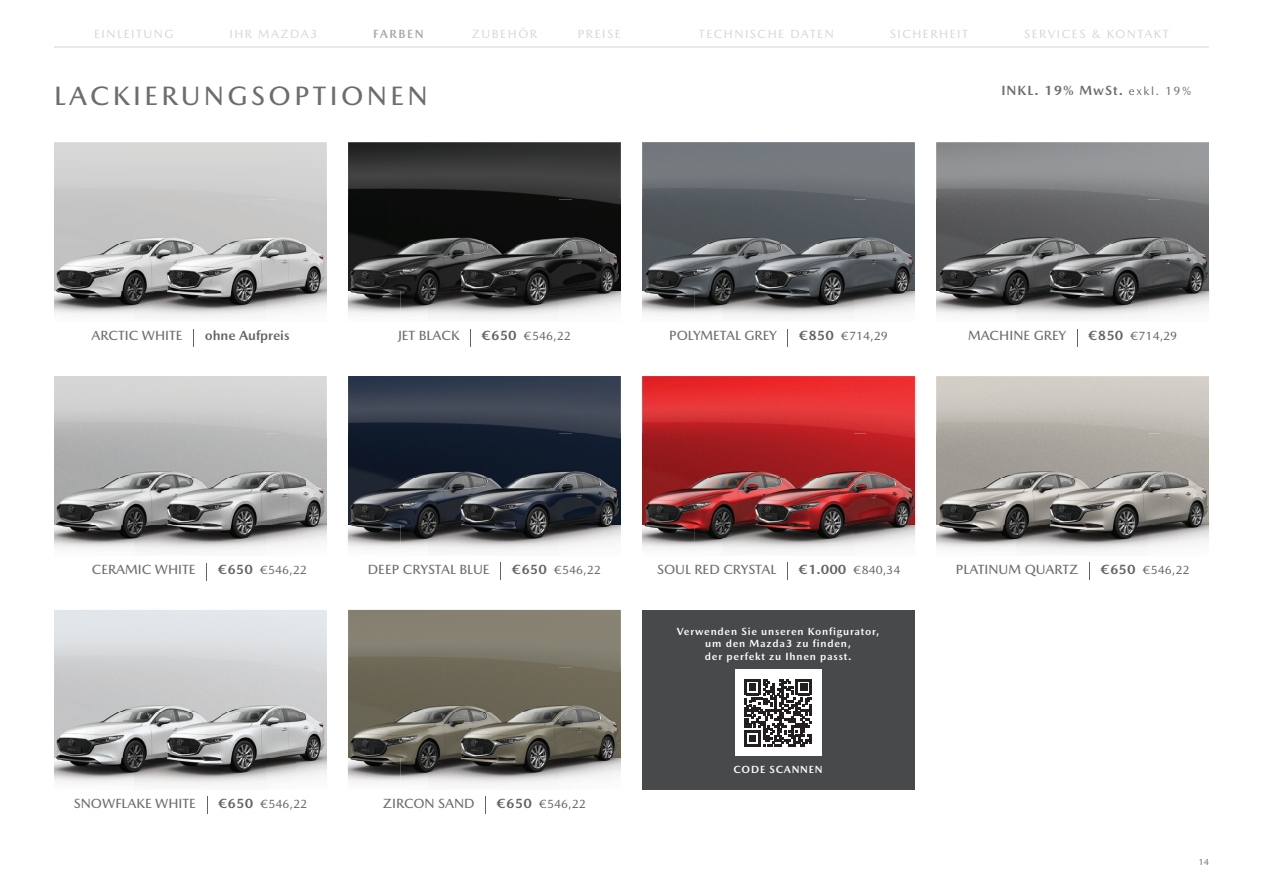
<style>
.page{position:relative;width:1263px;height:893px;background:#fff}
.page>*{position:absolute;margin:0;border:0;box-sizing:border-box;transform-origin:0 0}
.t1{font:500 27px "Mazda Type Cyrillic";letter-spacing:.125em;color:#6c6d70}
.t2{font:500 13.5px "Mazda Type Cyrillic";color:#6c6d70}
.t3{font:700 13.5px "Mazda Type Cyrillic";letter-spacing:.075em;color:#6c6d70}
.t4{font:700 13.5px "Mazda Type Cyrillic";color:#636366}
.t5{font:12px "Mazda Type Cyrillic";color:#636366}
.t6{font:12px "Mazda Type Cyrillic";letter-spacing:.125em;color:#d4d5d4}
.t7{font:700 12px "Mazda Type Cyrillic";letter-spacing:.125em;color:#a8a9ad}
.t8{font:700 10.5px/12.6px "Mazda Type Cyrillic";letter-spacing:.075em;color:#fff;text-align:center}
.t9{font:9px "Mazda Type Cyrillic";color:#6c6d70}
.s1{font-weight:400;font-size:12px}
.s2{font-weight:700;font-size:13.5px}
</style>
<div class="page">
<img style="left:642px;top:142px;width:273px;height:57px">
<img style="left:642px;top:376px;width:273px;height:57px">
<img style="left:936px;top:142px;width:273px;height:57px">
<img style="left:348px;top:142px;width:273px;height:57px">
<img style="left:54px;top:290px;width:80px;height:25px">
<img style="left:54px;top:199px;width:211px;height:91px">
<img style="left:348px;top:290px;width:53px;height:25px">
<img style="left:401px;top:290px;width:27px;height:24px">
<img style="left:348px;top:199px;width:80px;height:91px">
<img style="left:936px;top:290px;width:80px;height:25px">
<img style="left:936px;top:199px;width:211px;height:91px">
<img style="left:642px;top:290px;width:53px;height:25px">
<img style="left:695px;top:290px;width:27px;height:24px">
<img style="left:642px;top:199px;width:211px;height:91px">
<img style="left:936px;top:524px;width:80px;height:25px">
<img style="left:936px;top:433px;width:211px;height:91px">
<img style="left:642px;top:524px;width:53px;height:25px">
<img style="left:695px;top:524px;width:27px;height:24px">
<img style="left:642px;top:433px;width:80px;height:91px">
<img style="left:134px;top:290px;width:162px;height:27px">
<img style="left:296px;top:290px;width:31px;height:20px">
<img style="left:134px;top:199px;width:48px;height:1px">
<img style="left:182px;top:199px;width:49px;height:1px">
<img style="left:230px;top:199px;width:97px;height:46px">
<img style="left:265px;top:245px;width:62px;height:45px">
<img style="left:559px;top:245px;width:62px;height:67px">
<img style="left:559px;top:199px;width:62px;height:46px">
<img style="left:428px;top:199px;width:131px;height:118px">
<img style="left:1016px;top:290px;width:162px;height:27px">
<img style="left:1178px;top:290px;width:31px;height:20px">
<img style="left:1016px;top:199px;width:48px;height:1px">
<img style="left:1064px;top:199px;width:49px;height:1px">
<img style="left:1113px;top:199px;width:96px;height:46px">
<img style="left:1147px;top:245px;width:62px;height:45px">
<img style="left:722px;top:290px;width:162px;height:27px">
<img style="left:884px;top:290px;width:31px;height:20px">
<img style="left:722px;top:199px;width:48px;height:1px">
<img style="left:770px;top:199px;width:49px;height:1px">
<img style="left:818px;top:199px;width:97px;height:46px">
<img style="left:853px;top:245px;width:62px;height:45px">
<img style="left:1016px;top:524px;width:162px;height:27px">
<img style="left:1178px;top:524px;width:31px;height:20px">
<img style="left:1016px;top:433px;width:48px;height:1px">
<img style="left:1064px;top:433px;width:49px;height:1px">
<img style="left:1113px;top:433px;width:96px;height:46px">
<img style="left:1147px;top:479px;width:62px;height:45px">
<img style="left:722px;top:524px;width:162px;height:27px">
<img style="left:884px;top:524px;width:31px;height:20px">
<img style="left:853px;top:433px;width:62px;height:46px">
<img style="left:853px;top:479px;width:62px;height:45px">
<img style="left:722px;top:433px;width:131px;height:91px">
<img style="left:348px;top:610px;width:273px;height:57px">
<img style="left:348px;top:376px;width:273px;height:57px">
<img style="left:54px;top:524px;width:80px;height:25px">
<img style="left:54px;top:433px;width:176px;height:46px">
<img style="left:54px;top:479px;width:273px;height:45px">
<img style="left:348px;top:524px;width:53px;height:24px">
<img style="left:401px;top:524px;width:27px;height:24px">
<img style="left:348px;top:433px;width:176px;height:46px">
<img style="left:348px;top:479px;width:273px;height:45px">
<img style="left:54px;top:758px;width:80px;height:24px">
<div style="left:54px;top:667px;width:176px;height:45px;background:#c9c9ca"></div>
<img style="left:54px;top:712px;width:273px;height:46px">
<img style="left:348px;top:758px;width:53px;height:24px">
<img style="left:401px;top:758px;width:27px;height:24px">
<div style="left:348px;top:667px;width:176px;height:45px;background:#6a6554"></div>
<img style="left:348px;top:712px;width:273px;height:46px">
<img style="left:134px;top:524px;width:162px;height:27px">
<img style="left:296px;top:515px;width:31px;height:29px">
<img style="left:134px;top:433px;width:48px;height:1px">
<img style="left:182px;top:433px;width:49px;height:1px">
<img style="left:230px;top:433px;width:97px;height:46px">
<img style="left:428px;top:524px;width:193px;height:27px">
<img style="left:428px;top:433px;width:48px;height:1px">
<img style="left:476px;top:433px;width:48px;height:1px">
<img style="left:524px;top:433px;width:97px;height:46px">
<img style="left:134px;top:758px;width:162px;height:27px">
<img style="left:296px;top:749px;width:31px;height:29px">
<img style="left:134px;top:667px;width:48px;height:1px">
<img style="left:182px;top:667px;width:49px;height:1px">
<img style="left:230px;top:667px;width:97px;height:45px">
<img style="left:428px;top:758px;width:193px;height:27px">
<img style="left:428px;top:667px;width:48px;height:1px">
<img style="left:476px;top:667px;width:48px;height:1px">
<img style="left:524px;top:667px;width:97px;height:46px">
<div style="left:642px;top:610px;width:272px;height:179px;background:#47494b"></div>
<div style="left:735px;top:670px;width:86px;height:86px;background:#fff"></div>
<svg style="left:744px;top:679px;width:68px;height:67px"></svg>
<svg style="left:787px;top:329px;width:1px;height:17px"></svg>
<svg style="left:470px;top:329px;width:1px;height:17px"></svg>
<svg style="left:193px;top:329px;width:1px;height:17px"></svg>
<svg style="left:206px;top:563px;width:1px;height:17px"></svg>
<hr style="left:54px;top:46px;width:1155px;height:2px;background:#e8eae9">
<svg style="left:1077px;top:329px;width:1px;height:17px"></svg>
<svg style="left:500px;top:563px;width:1px;height:17px"></svg>
<svg style="left:787px;top:563px;width:1px;height:17px"></svg>
<svg style="left:1089px;top:563px;width:1px;height:17px"></svg>
<svg style="left:207px;top:797px;width:1px;height:17px"></svg>
<svg style="left:485px;top:797px;width:1px;height:17px"></svg>
<p class="t6" style="left:94px;top:26px;width:81px">EINLEITUNG</p>
<p class="t6" style="left:229px;top:26px;width:89px">IHR MAZDA3</p>
<p class="t7" style="left:373px;top:26px;width:52px">FARBEN</p>
<p class="t6" style="left:472px;top:26px;width:67px">ZUBEHÖR</p>
<p class="t6" style="left:578px;top:26px;width:44px">PREISE</p>
<p class="t6" style="left:699px;top:26px;width:137px">TECHNISCHE DATEN</p>
<p class="t6" style="left:890px;top:26px;width:80px">SICHERHEIT</p>
<p class="t6" style="left:1024px;top:26px;width:146px">SERVICES &amp; KONTAKT</p>
<h1 class="t1" style="left:54px;top:80px;width:375px">LACKIERUNGSOPTIONEN</h1>
<p class="t3" style="left:1001px;top:82px;width:191px">INKL. 19% MwSt. <span class="s1">exkl. 19%</span></p>
<p class="t2" style="left:91px;top:328px;width:93px">ARCTIC WHITE</p>
<p class="t4" style="left:205px;top:328px;width:86px">ohne Aufpreis</p>
<p class="t2" style="left:398px;top:328px;width:63px">JET BLACK</p>
<p class="t5" style="left:482px;top:329px;width:91px"><span class="s2">€650</span> €546,22</p>
<p class="t2" style="left:669px;top:328px;width:109px">POLYMETAL GREY</p>
<p class="t5" style="left:799px;top:329px;width:91px"><span class="s2">€850</span> €714,29</p>
<p class="t2" style="left:968px;top:328px;width:100px">MACHINE GREY</p>
<p class="t5" style="left:1088px;top:329px;width:91px"><span class="s2">€850</span> €714,29</p>
<p class="t2" style="left:92px;top:562px;width:105px">CERAMIC WHITE</p>
<p class="t5" style="left:218px;top:563px;width:91px"><span class="s2">€650</span> €546,22</p>
<p class="t2" style="left:368px;top:561px;width:123px">DEEP CRYSTAL BLUE</p>
<p class="t5" style="left:512px;top:563px;width:91px"><span class="s2">€650</span> €546,22</p>
<p class="t2" style="left:657px;top:562px;width:121px">SOUL RED CRYSTAL</p>
<p class="t5" style="left:798px;top:563px;width:103px"><span class="s2">€1.000</span> €840,34</p>
<p class="t2" style="left:956px;top:562px;width:124px">PLATINUM QUARTZ</p>
<p class="t5" style="left:1100px;top:563px;width:91px"><span class="s2">€650</span> €546,22</p>
<p class="t8" style="left:677px;top:625px;width:204px">Verwenden Sie unseren Konfigurator, um den Mazda3 zu finden,<br>der perfekt zu Ihnen passt.</p>
<p class="t2" style="left:74px;top:795px;width:124px">SNOWFLAKE WHITE</p>
<p class="t5" style="left:218px;top:797px;width:91px"><span class="s2">€650</span> €546,22</p>
<p class="t2" style="left:383px;top:795px;width:93px">ZIRCON SAND</p>
<p class="t5" style="left:497px;top:797px;width:91px"><span class="s2">€650</span> €546,22</p>
<p class="t8" style="left:734px;top:762px;width:90px">CODE SCANNEN</p>
<p class="t9" style="left:1198px;top:857px;width:12px">14</p>
</div>
